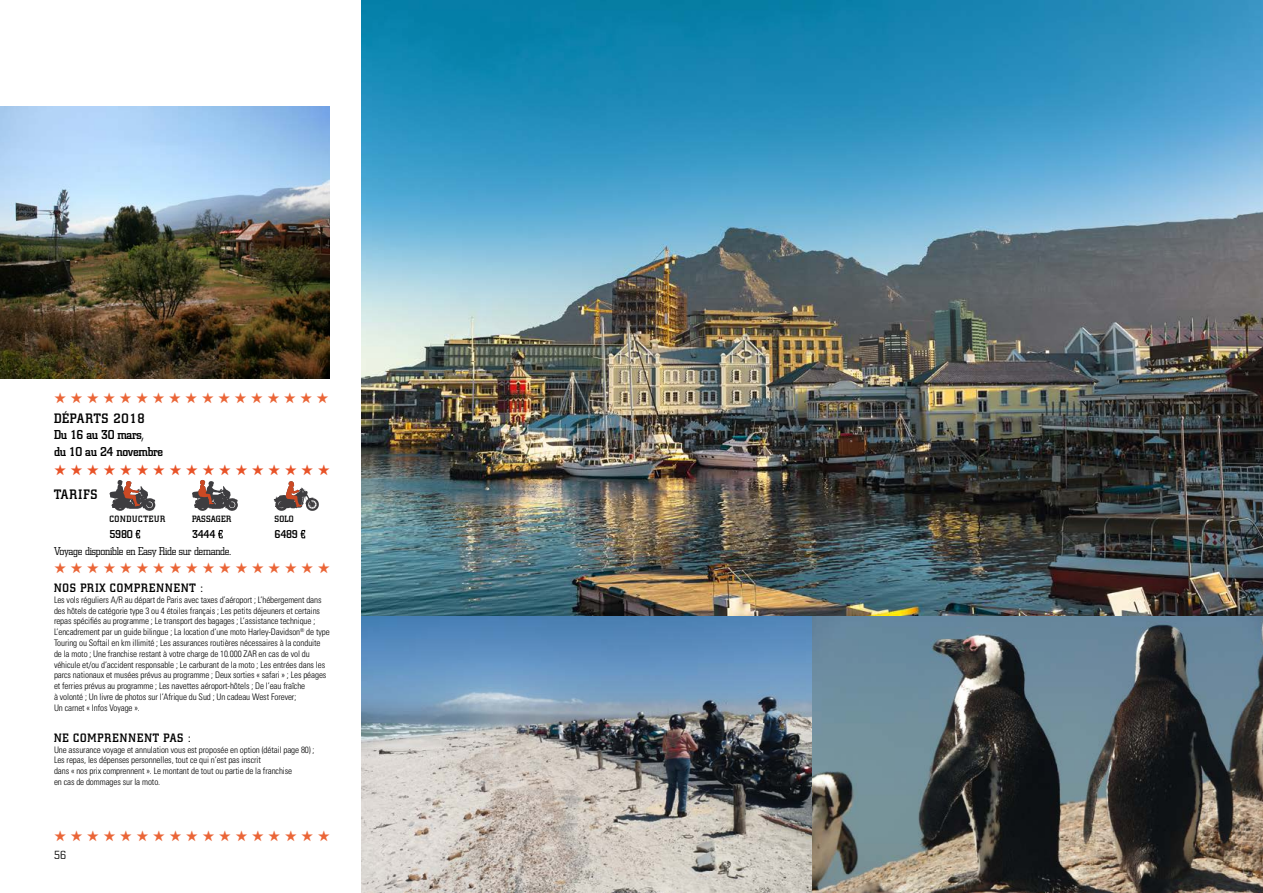
<style>
.page{position:relative;width:1263px;height:893px;background:#fff}
.page>*{position:absolute;margin:0;border:0;box-sizing:border-box;transform-origin:0 0}
.t1{font:15px "Zapf Dingbats ITC";color:#ea6537}
.t2{font:15px "Zapf Dingbats ITC";color:#e85227}
.t3{font:500 13.5px "City";letter-spacing:.05em;color:#000}
.t4{font:500 12.75px/16.5px "City";letter-spacing:-.025em;color:#000}
.t5{font:500 12px "City";letter-spacing:.08em;color:#000}
.t6{font:300 12px "City";color:#000}
.t7{font:300 11.25px "City";letter-spacing:-.025em;color:#000}
.t8{font:500 11.25px "City";letter-spacing:-.025em;color:#000}
.t9{font:300 condensed 9px/10.8px "Univers";letter-spacing:-.01em;color:#000}
.t10{font:500 9px "City";letter-spacing:.07em;color:#000}
.t11{font:500 9px "City";color:#000}
.t12{font:500 9px "City";letter-spacing:.04em;color:#000}
</style>
<div class="page">
<img style="left:361px;top:0;width:902px;height:617px">
<img style="left:361px;top:617px;width:451px;height:276px">
<svg style="left:812px;top:617px;width:451px;height:276px;background:#596366"></svg>
<img style="left:0;top:106px;width:330px;height:272px">
<svg style="left:136px;top:530px;width:4px;height:8px"></svg>
<svg style="left:218px;top:530px;width:5px;height:8px"></svg>
<svg style="left:301px;top:530px;width:4px;height:8px"></svg>
<svg style="left:109px;top:480px;width:46px;height:31px"></svg>
<svg style="left:192px;top:480px;width:46px;height:31px"></svg>
<svg style="left:274px;top:481px;width:45px;height:30px"></svg>
<h1 class="t1" style="left:54px;top:390px;width:276px">★ ★ ★ ★ ★ ★ ★ ★ ★ ★ ★ ★ ★ ★ ★ ★ ★</h1>
<h2 class="t3" style="left:54px;top:411px;width:92px">DÉPARTS 2018</h2>
<h3 class="t4" style="left:54px;top:427px;width:111px">Du 16 au 30 mars,<br>du 10 au 24 novembre</h3>
<h1 class="t2" style="left:54px;top:463px;width:277px">★ ★ ★ ★ ★ ★ ★ ★ ★ ★ ★ ★ ★ ★ ★ ★ ★</h1>
<h2 class="t3" style="left:54px;top:487px;width:45px">TARIFS</h2>
<p class="t10" style="left:110px;top:514px;width:57px">CONDUCTEUR</p>
<p class="t11" style="left:192px;top:514px;width:41px">PASSAGER</p>
<p class="t12" style="left:275px;top:514px;width:21px">SOLO</p>
<p class="t8" style="left:110px;top:528px;width:25px">5980</p>
<p class="t8" style="left:192px;top:528px;width:25px">3444</p>
<p class="t8" style="left:275px;top:528px;width:25px">6489</p>
<p class="t7" style="left:54px;top:545px;width:179px">Voyage disponible en Easy Ride sur demande.</p>
<h1 class="t1" style="left:54px;top:561px;width:277px">★ ★ ★ ★ ★ ★ ★ ★ ★ ★ ★ ★ ★ ★ ★ ★ ★</h1>
<h3 class="t5" style="left:54px;top:581px;width:150px">NOS PRIX COMPRENNENT :</h3>
<p class="t9" style="left:54px;top:594px;width:277px">Les vols réguliers A/R au départ de Paris avec taxes d’aéroport ; L’hébergement dans des hôtels de catégorie type 3 ou 4 étoiles français ; Les petits déjeuners et certains repas spécifiés au programme ; Le transport des bagages ; L’assistance technique ; L’encadrement par un guide bilingue ; La location d’une moto Harley-Davidson<sup>®</sup> de type Touring ou Softail en km illimité ; Les assurances routières nécessaires à la conduite de la moto ; Une franchise restant à votre charge de 10.000 ZAR en cas de vol du véhicule et/ou d’accident responsable ; Le carburant de la moto ; Les entrées dans les parcs nationaux et musées prévus au programme ; Deux sorties « safari » ; Les péages et ferries prévus au programme ; Les navettes aéroport-hôtels ; De l’eau fraîche<br>à volonté ; Un livre de photos sur l’Afrique du Sud ; Un cadeau West Forever;<br>Un carnet « Infos Voyage ».</p>
<h3 class="t5" style="left:54px;top:731px;width:138px">NE COMPRENNENT PAS :</h3>
<p class="t9" style="left:54px;top:744px;width:262px">Une assurance voyage et annulation vous est proposée en option (détail page 80) ; Les repas, les dépenses personnelles, tout ce qui n’est pas inscrit<br>dans « nos prix comprennent ». Le montant de tout ou partie de la franchise<br>en cas de dommages sur la moto.</p>
<h1 class="t1" style="left:54px;top:828px;width:277px">★ ★ ★ ★ ★ ★ ★ ★ ★ ★ ★ ★ ★ ★ ★ ★ ★</h1>
<h3 class="t6" style="left:54px;top:849px;width:13px">56</h3>
</div>
